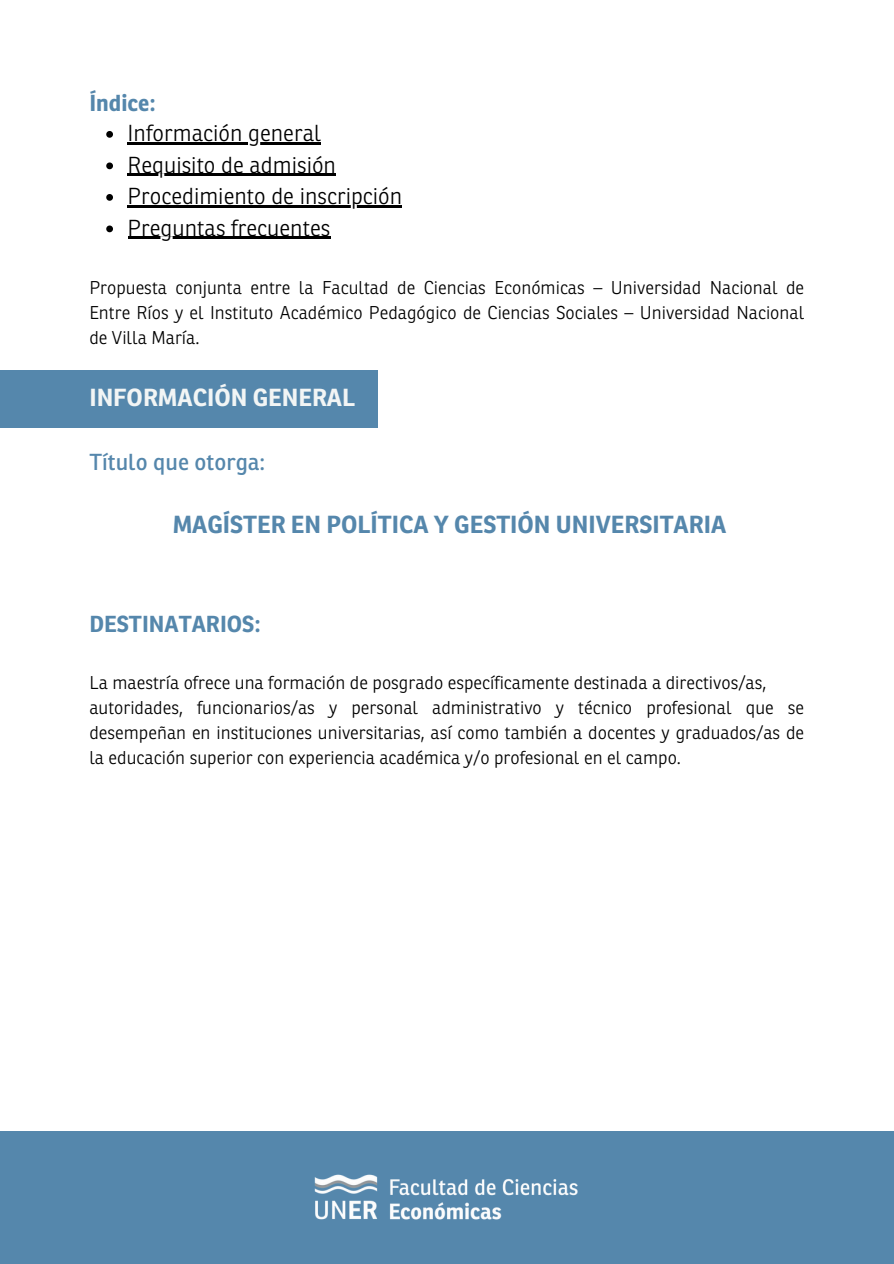
<style>
.page{position:relative;width:894px;height:1264px;background:#fff}
.page>*{position:absolute;margin:0;border:0;box-sizing:border-box;transform-origin:0 0}
.t1{font:700 24px "Ronnia";color:#5587ac}
.t2{font:700 24px "Ronnia";color:#f2f5f5}
.t3{font:300 22.5px "Ronnia";color:#000}
.t4{font:700 22.5px "Ronnia";color:#5587ac}
.t5{font:22.5px "Ronnia";color:#5587ac}
.t6{font:300 18px/24.8px "Ronnia";color:#000;text-align:justify}
</style>
<div class="page">
<div style="left:0;top:1131px;width:893px;height:132px;background:#5587ac"></div>
<div style="left:0;top:370px;width:378px;height:57px;background:#5587ac"></div>
<svg style="left:106px;top:131px;width:7px;height:7px"></svg>
<hr style="left:128px;top:142px;width:193px;height:2px;background:#000">
<svg style="left:106px;top:162px;width:7px;height:7px"></svg>
<hr style="left:128px;top:174px;width:208px;height:2px;background:#000">
<svg style="left:106px;top:194px;width:7px;height:7px"></svg>
<hr style="left:128px;top:205px;width:274px;height:2px;background:#000">
<svg style="left:106px;top:225px;width:7px;height:7px"></svg>
<hr style="left:128px;top:237px;width:202px;height:2px;background:#000">
<img style="left:314px;top:1174px;width:264px;height:46px">
<h2 class="t4" style="left:89px;top:89px;width:68px">Índice:</h2>
<p class="t3" style="left:128px;top:121px;width:195px">Información general</p>
<p class="t3" style="left:128px;top:153px;width:210px">Requisito de admisión</p>
<p class="t3" style="left:128px;top:184px;width:276px">Procedimiento de inscripción</p>
<p class="t3" style="left:128px;top:216px;width:204px">Preguntas frecuentes</p>
<p class="t6" style="left:89px;top:276px;width:716px">Propuesta conjunta entre la Facultad de Ciencias Económicas – Universidad Nacional de Entre Ríos y el Instituto Académico Pedagógico de Ciencias Sociales – Universidad Nacional de Villa María.</p>
<h1 class="t2" style="left:89px;top:382px;width:267px">INFORMACIÓN GENERAL</h1>
<h3 class="t5" style="left:89px;top:448px;width:177px">Título que otorga:</h3>
<h1 class="t1" style="left:173px;top:510px;width:555px">MAGÍSTER EN POLÍTICA Y GESTIÓN UNIVERSITARIA</h1>
<p class="t4" style="left:89px;top:610px;width:173px">DESTINATARIOS:</p>
<p class="t6" style="left:89px;top:671px;width:716px;text-align:left">La maestría ofrece una formación de posgrado específicamente destinada a directivos/as, autoridades, funcionarios/as y personal administrativo y técnico profesional que se desempeñan en instituciones universitarias, así como también a docentes y graduados/as de la educación superior con experiencia académica y/o profesional en el campo.</p>
</div>
